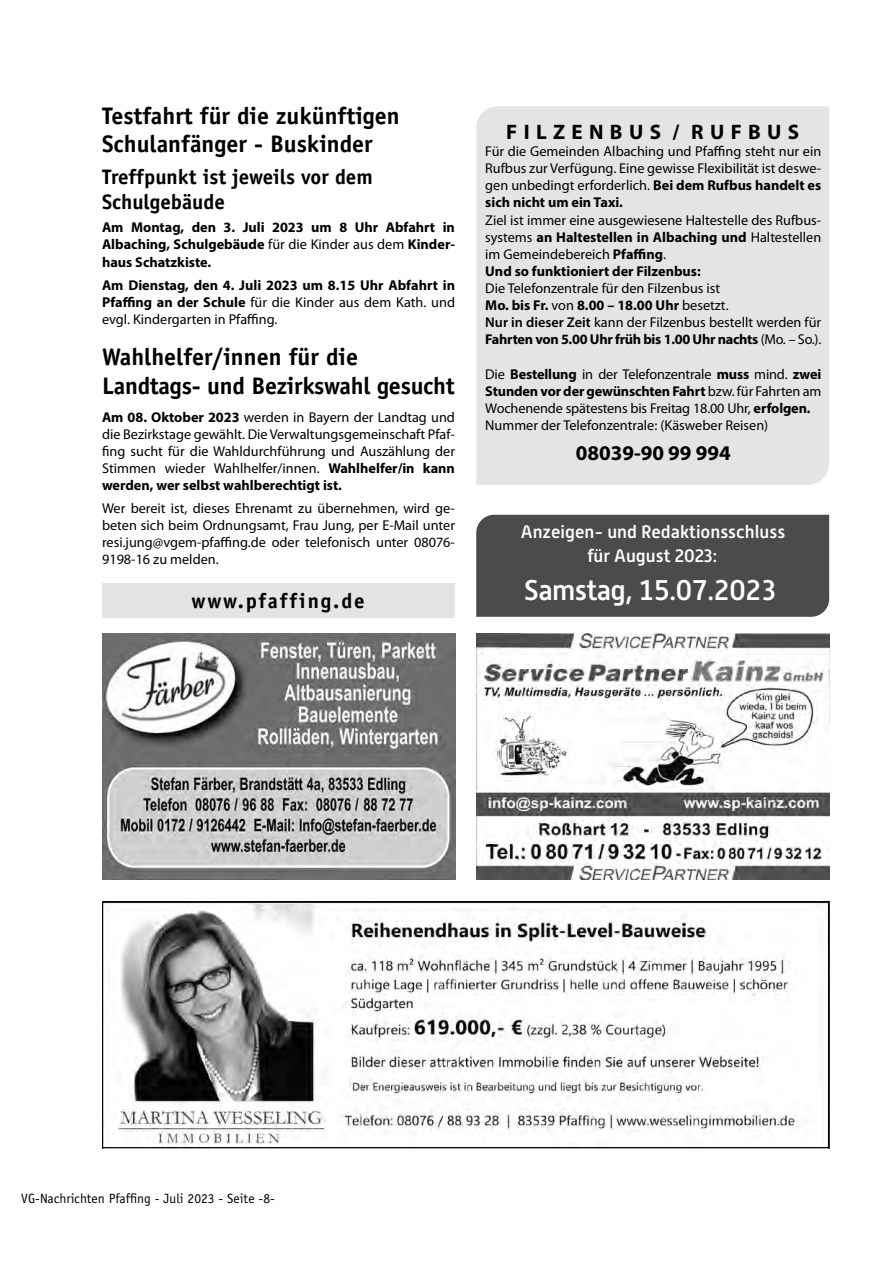
<style>
.page{position:relative;width:893px;height:1263px;background:#fff}
.page>*{position:absolute;margin:0;border:0;box-sizing:border-box;transform-origin:0 0}
.t1{font:500 28.5px "Alwyn New";letter-spacing:-.02em;color:#fff}
.t2{font:700 24px/28.8px "Officina Sans Std";color:#000}
.t3{font:700 21px/25.2px "Officina Sans Std";color:#000}
.t4{font:700 21px "Myriad Pro";color:#000}
.t5{font:700 21px "Officina Sans Std";letter-spacing:.09em;color:#000}
.t6{font:500 18px/24px "Alwyn New";color:#fff;text-align:center}
.t7{font:14.25px/17.1px "Myriad Pro";color:#000;text-align:justify}
.t8{font:700 14.25px/17.1px "Myriad Pro";color:#000;text-align:justify}
.t9{font:13.5px "Officina Sans Std";color:#000}
.s1{font-weight:400}
.s2{font-weight:700}
.s3{font-weight:600}
</style>
<div class="page">
<div style="left:102px;top:583px;width:353px;height:34px;background:#e3e4e4"></div>
<div style="left:476px;top:106px;width:353px;height:379px;background:#e3e4e4"></div>
<div style="left:476px;top:515px;width:353px;height:102px;background:#4b4b4d"></div>
<img style="left:476px;top:633px;width:353px;height:247px">
<img style="left:102px;top:633px;width:353px;height:247px">
<img style="left:104px;top:903px;width:723px;height:243px">
<div style="left:102px;top:901px;width:727px;height:247px;border:1px solid #000"></div>
<h2 class="t2" style="left:102px;top:101px;width:299px">Testfahrt für die zukünftigen<br>Schulanfänger - Buskinder</h2>
<h3 class="t3" style="left:102px;top:164px;width:272px">Treffpunkt ist jeweils vor dem<br>Schulgebäude</h3>
<p class="t8" style="left:102px;top:219px;width:354px">Am Montag, den 3. Juli 2023 um 8 Uhr Abfahrt in Albaching, Schulgebäude <span class="s1">für die Kinder aus dem</span> Kinder&shy;haus Schatzkiste.</p>
<p class="t8" style="left:102px;top:276px;width:354px">Am Dienstag, den 4. Juli 2023 um 8.15 Uhr Abfahrt in Pfaffing an der Schule <span class="s1">für die Kinder aus dem Kath. und evgl. Kindergarten in Pfaffing.</span></p>
<h2 class="t2" style="left:102px;top:343px;width:354px">Wahlhelfer/innen für die<br>Landtags- und Bezirkswahl gesucht</h2>
<p class="t7" style="left:102px;top:409px;width:354px"><span class="s2">Am 08. Oktober 2023</span> werden in Bayern der Landtag und die Bezirkstage gewählt. Die Verwaltungsgemeinschaft Pfaf&shy;fing sucht für die Wahldurchführung und Auszählung der Stimmen wieder Wahlhelfer/innen. <span class="s2">Wahlhelfer/in kann werden, wer selbst wahlberechtigt ist.</span></p>
<p class="t7" style="left:102px;top:500px;width:354px">Wer bereit ist, dieses Ehrenamt zu übernehmen, wird ge&shy;beten sich beim Ordnungsamt, Frau Jung, per E-Mail unter resi.jung@vgem-pfaffing.de oder telefonisch unter 08076- 9198-16 zu melden.</p>
<h3 class="t5" style="left:192px;top:588px;width:175px">www.pfaffing.de</h3>
<h3 class="t4" style="left:506px;top:118px;width:294px">F I L Z E N B U S / R U F B U S</h3>
<p class="t7" style="left:485px;top:143px;width:338px">Für die Gemeinden Albaching und Pfaffing steht nur ein Rufbus zur Verfügung. Eine gewisse Flexibilität ist deswe&shy;gen unbedingt erforderlich. <span class="s2">Bei dem Rufbus handelt es sich nicht um ein Taxi.</span></p>
<p class="t7" style="left:485px;top:212px;width:338px;text-align:left">Ziel ist immer eine ausgewiesene Haltestelle des Rufbus&shy;systems <span class="s2">an Haltestellen in Albaching und</span> Haltestellen im Gemeindebereich <span class="s2">Pfaffing</span>.<br><span class="s2">Und so funktioniert der Filzenbus:</span></p>
<p class="t7" style="left:485px;top:280px;width:338px;text-align:left">Die Telefonzentrale für den Filzenbus ist<br><span class="s2">Mo. bis Fr.</span> von <span class="s2">8.00 – 18.00 Uhr</span> besetzt.<br><span class="s3">Nur in dieser Zeit</span> kann der Filzenbus bestellt werden für <span class="s2">Fahrten von 5.00 Uhr früh bis 1.00 Uhr nachts</span> (Mo. – So.).</p>
<p class="t7" style="left:485px;top:365px;width:338px;text-align:left">Die <span class="s2">Bestellung</span> in der Telefonzentrale <span class="s2">muss</span> mind. <span class="s2">zwei Stunden vor der gewünschten Fahrt</span> bzw. für Fahrten am Wochenende spätestens bis Freitag 18.00 Uhr, <span class="s2">erfolgen.<br></span>Nummer der Telefonzentrale: (Käsweber Reisen)</p>
<h3 class="t4" style="left:576px;top:439px;width:157px">08039-90 99 994</h3>
<p class="t6" style="left:521px;top:520px;width:266px">Anzeigen- und Redaktionsschluss für August 2023:</p>
<h1 class="t1" style="left:524px;top:574px;width:255px">Samstag, 15.07.2023</h1>
<p class="t9" style="left:21px;top:1190px;width:255px">VG-Nachrichten Pfaffing - Juli 2023 - Seite -8-</p>
</div>
